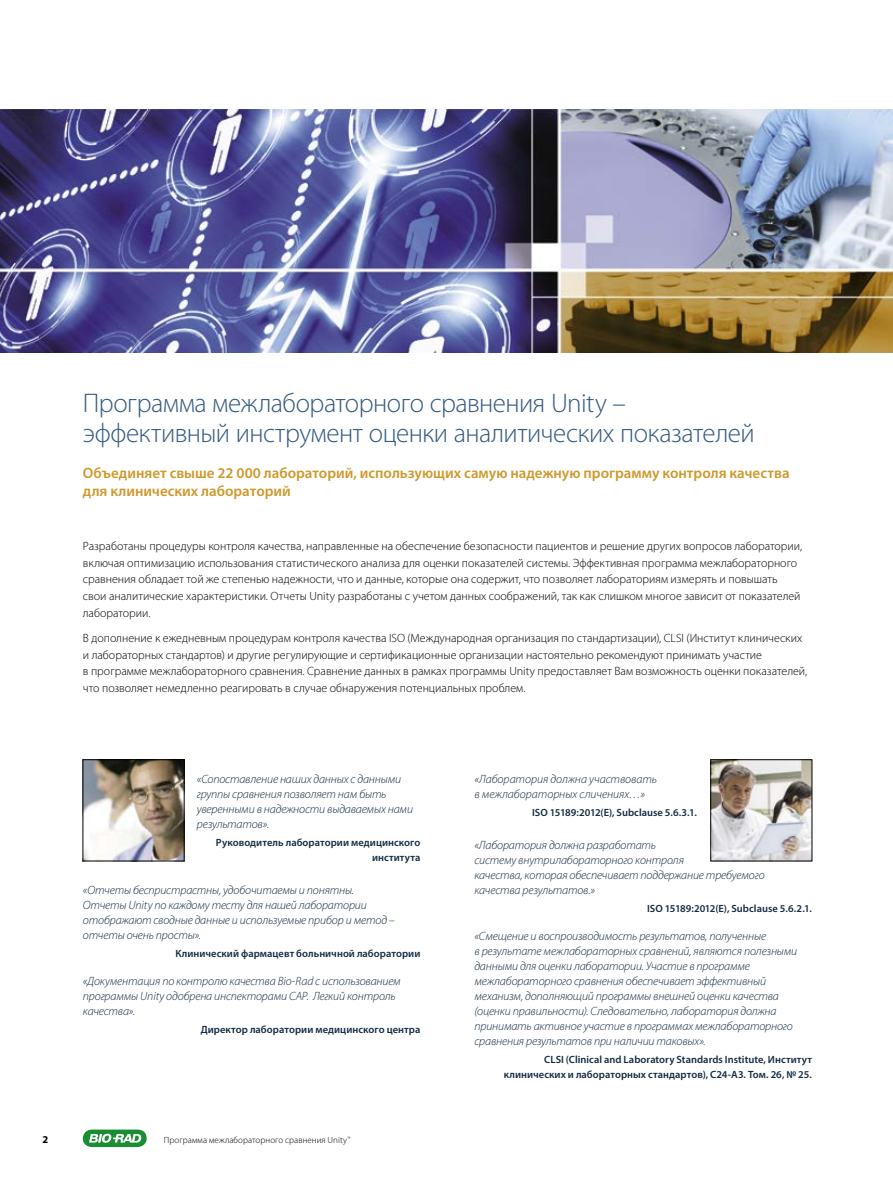
<style>
.page{position:relative;width:893px;height:1191px;background:#fff}
.page>*{position:absolute;margin:0;border:0;box-sizing:border-box;transform-origin:0 0}
.t1{font:300 27px/30px "Myriad Pro";letter-spacing:-.02em;color:#345981}
.t2{font:600 15px/18px "Myriad Pro";color:#ce982b}
.t3{font:italic 300 12px/15px "Myriad Pro";letter-spacing:-.015em;color:#132a41}
.t4{font:300 12px/16.5px "Myriad Pro";color:#000}
.t5{font:600 10.5px/15px "Myriad Pro";letter-spacing:.005em;color:#132a41;text-align:right}
.t6{font:700 10.5px "Myriad Pro";color:#000}
.t7{font:300 9px "Myriad Pro";letter-spacing:.01em;color:#000}
.s1{font-size:6.3px}
</style>
<div class="page">
<svg style="left:83px;top:1129px;width:64px;height:18px"></svg>
<img style="left:85px;top:761px;width:98px;height:98px">
<div style="left:83px;top:759px;width:102px;height:102px;border:1px solid #000"></div>
<img style="left:712px;top:761px;width:98px;height:98px">
<div style="left:710px;top:759px;width:102px;height:102px;border:1px solid #000"></div>
<img style="left:0;top:109px;width:893px;height:243px">
<h1 class="t1" style="left:83px;top:388px;width:673px">Программа межлабораторного сравнения Unity – эффективный инструмент оценки аналитических показателей</h1>
<p class="t2" style="left:83px;top:463px;width:708px">Объединяет свыше 22 000 лабораторий, использующих самую надежную программу контроля качества для клинических лабораторий</p>
<p class="t4" style="left:83px;top:538px;width:721px">Разработаны процедуры контроля качества, направленные на обеспечение безопасности пациентов и решение других вопросов лаборатории, включая оптимизацию использования статистического анализа для оценки показателей системы. Эффективная программа межлабораторного сравнения обладает той же степенью надежности, что и данные, которые она содержит, что позволяет лабораториям измерять и повышать свои аналитические характеристики. Отчеты Unity разработаны с учетом данных соображений, так как слишком многое зависит от показателей лаборатории.</p>
<p class="t4" style="left:83px;top:630px;width:726px">В дополнение к ежедневным процедурам контроля качества ISO (Международная организация по стандартизации), CLSI (Институт клинических и лабораторных стандартов) и другие регулирующие и сертификационные организации настоятельно рекомендуют принимать участие<br>в программе межлабораторного сравнения. Сравнение данных в рамках программы Unity предоставляет Вам возможность оценки показателей, что позволяет немедленно реагировать в случае обнаружения потенциальных проблем.</p>
<p class="t3" style="left:197px;top:771px;width:218px">«Сопоставление наших данных с данными группы сравнения позволяет нам быть уверенными в надежности выдаваемых нами результатов».</p>
<p class="t5" style="left:216px;top:834px;width:206px">Руководитель лаборатории медицинского института</p>
<p class="t3" style="left:83px;top:882px;width:313px">«Отчеты беспристрастны, удобочитаемы и понятны.<br>Отчеты Unity по каждому тесту для нашей лаборатории отображают сводные данные и используемые прибор и метод – отчеты очень просты».</p>
<p class="t5" style="left:175px;top:945px;width:247px">Клинический фармацевт больничной лаборатории</p>
<p class="t3" style="left:83px;top:974px;width:319px">«Документация по контролю качества Bio-Rad с использованием программы Unity одобрена инспекторами CAP. Легкий контроль качества».</p>
<p class="t5" style="left:201px;top:1022px;width:221px">Директор лаборатории медицинского центра</p>
<p class="t6" style="left:42px;top:1132px;width:7px">2</p>
<p class="t7" style="left:164px;top:1134px;width:188px">Программа межлабораторного сравнения Unity<span class="s1">™</span></p>
<p class="t3" style="left:474px;top:771px;width:184px">«Лаборатория должна участвовать в межлабораторных сличениях…»</p>
<p class="t5" style="left:532px;top:804px;width:166px">ISO 15189:2012(E), Subclause 5.6.3.1.</p>
<p class="t3" style="left:474px;top:837px;width:292px">«Лаборатория должна разработать<br>систему внутрилабораторного контроля<br>качества, которая обеспечивает поддержание требуемого качества результатов.»</p>
<p class="t5" style="left:647px;top:900px;width:166px">ISO 15189:2012(E), Subclause 5.6.2.1.</p>
<p class="t3" style="left:474px;top:929px;width:324px">«Смещение и воспроизводимость результатов, полученные<br>в результате межлабораторных сравнений, являются полезными данными для оценки лаборатории. Участие в программе межлабораторного сравнения обеспечивает эффективный механизм, дополняющий программы внешней оценки качества (оценки правильности). Следовательно, лаборатория должна принимать активное участие в программах межлабораторного сравнения результатов при наличии таковых».</p>
<p class="t5" style="left:504px;top:1052px;width:310px">CLSI (Clinical and Laboratory Standards Institute, Институт клинических и лабораторных стандартов), C24-A3. Том. 26, № 25.</p>
</div>
